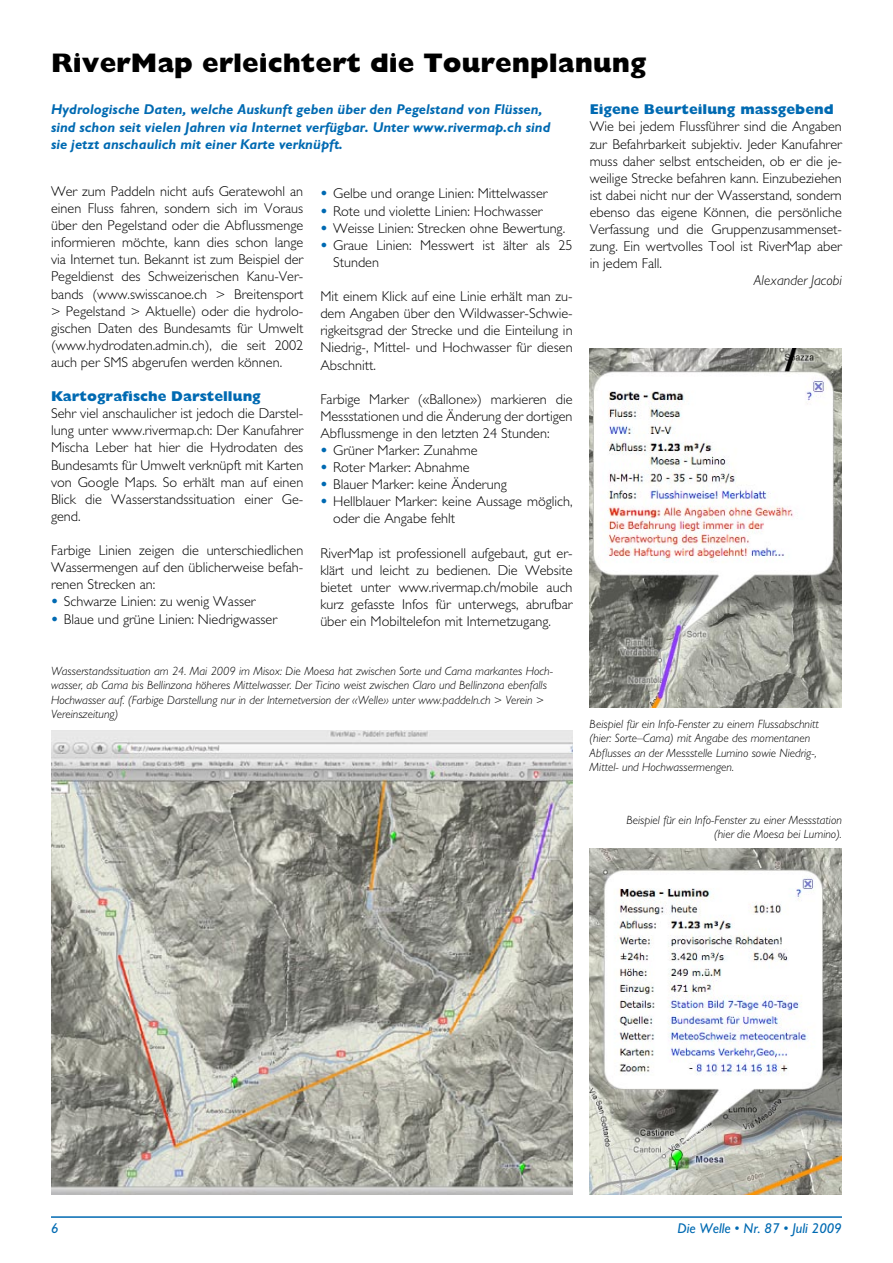
<style>
.page{position:relative;width:893px;height:1263px;background:#fff}
.page>*{position:absolute;margin:0;border:0;box-sizing:border-box;transform-origin:0 0}
.t1{font:800 27px "M Gill Sans";color:#000}
.t2{font:300 14.25px/17.1px "M Gill Sans";color:#000;text-align:justify}
.t3{font:italic 700 14.25px/17.1px "M Gill Sans";color:#006ab2}
.t4{font:800 14.25px "M Gill Sans";color:#006ab2}
.t5{font:italic 14.25px "M Gill Sans";color:#006ab2}
.t6{font:italic 300 14.25px "M Gill Sans";color:#000}
.t7{font:italic 300 12px/14.4px "M Gill Sans";color:#000}
.s1{font-weight:800;color:#006ab2}
</style>
<div class="page">
<hr style="left:51px;top:1216px;width:791px;height:2px;background:#006ab2">
<img style="left:51px;top:730px;width:522px;height:465px">
<img style="left:590px;top:848px;width:252px;height:347px">
<img style="left:590px;top:349px;width:252px;height:358px">
<h1 class="t1" style="left:51px;top:47px;width:597px">RiverMap erleichtert die Tourenplanung</h1>
<p class="t3" style="left:51px;top:101px;width:501px">Hydrologische Daten, welche Auskunft geben über den Pegelstand von Flüssen, sind schon seit vielen Jahren via Internet verfügbar. Unter www.rivermap.ch sind sie jetzt anschaulich mit einer Karte verknüpft.</p>
<p class="t2" style="left:51px;top:183px;width:254px">Wer zum Paddeln nicht aufs Geratewohl an einen Fluss fahren, sondern sich im Voraus über den Pegelstand oder die Abflussmenge informieren möchte, kann dies schon lange via Internet tun. Bekannt ist zum Beispiel der Pegeldienst des Schweizerischen Kanu-Ver&shy;bands (www.swisscanoe.ch &gt; Breitensport &gt; Pegelstand &gt; Aktuelle) oder die hydrolo&shy;gischen Daten des Bundesamts für Umwelt (www.hydrodaten.admin.ch), die seit 2002 auch per SMS abgerufen werden können.</p>
<p class="t4" style="left:51px;top:388px;width:211px">Kartografische Darstellung</p>
<p class="t2" style="left:51px;top:405px;width:254px">Sehr viel anschaulicher ist jedoch die Darstel&shy;lung unter www.rivermap.ch: Der Kanufahrer Mischa Leber hat hier die Hydrodaten des Bundesamts für Umwelt verknüpft mit Karten von Google Maps. So erhält man auf einen Blick die Wasserstandssituation einer Ge&shy;gend.</p>
<p class="t2" style="left:51px;top:542px;width:254px">Farbige Linien zeigen die unterschiedlichen Wassermengen auf den üblicherweise befah&shy;renen Strecken an:</p>
<p class="t2" style="left:51px;top:593px;width:206px"><span class="s1">•</span> Schwarze Linien: zu wenig Wasser</p>
<p class="t2" style="left:51px;top:610px;width:228px"><span class="s1">•</span> Blaue und grüne Linien: Niedrigwasser</p>
<p class="t2" style="left:320px;top:185px;width:229px"><span class="s1">•</span> Gelbe und orange Linien: Mittelwasser</p>
<p class="t2" style="left:320px;top:202px;width:224px"><span class="s1">•</span> Rote und violette Linien: Hochwasser</p>
<p class="t2" style="left:320px;top:219px;width:246px"><span class="s1">•</span> Weisse Linien: Strecken ohne Bewertung.</p>
<p class="t2" style="left:333px;top:237px;width:241px;text-indent:-13px"><span class="s1">•</span> Graue Linien: Messwert ist älter als 25<br>Stunden</p>
<p class="t2" style="left:320px;top:288px;width:254px">Mit einem Klick auf eine Linie erhält man zu&shy;dem Angaben über den Wildwasser-Schwie&shy;rigkeitsgrad der Strecke und die Einteilung in Niedrig-, Mittel- und Hochwasser für diesen Abschnitt.</p>
<p class="t2" style="left:320px;top:390px;width:254px">Farbige Marker («Ballone») markieren die Messstationen und die Änderung der dortigen Abflussmenge in den letzten 24 Stunden:</p>
<p class="t2" style="left:320px;top:442px;width:159px"><span class="s1">•</span> Grüner Marker: Zunahme</p>
<p class="t2" style="left:320px;top:459px;width:151px"><span class="s1">•</span> Roter Marker: Abnahme</p>
<p class="t2" style="left:320px;top:476px;width:188px"><span class="s1">•</span> Blauer Marker: keine Änderung</p>
<p class="t2" style="left:333px;top:493px;width:241px;text-indent:-13px"><span class="s1">•</span> Hellblauer Marker: keine Aussage möglich, oder die Angabe fehlt</p>
<p class="t2" style="left:320px;top:544px;width:254px">RiverMap ist professionell aufgebaut, gut er&shy;klärt und leicht zu bedienen. Die Website bietet unter www.rivermap.ch/mobile auch kurz gefasste Infos für unterwegs, abrufbar über ein Mobiltelefon mit Internetzugang.</p>
<p class="t7" style="left:51px;top:664px;width:503px">Wasserstandssituation am 24. Mai 2009 im Misox: Die Moesa hat zwischen Sorte und Cama markantes Hoch&shy;wasser, ab Cama bis Bellinzona höheres Mittelwasser. Der Ticino weist zwischen Claro und Bellinzona ebenfalls Hochwasser auf. (Farbige Darstellung nur in der Internetversion der «Welle» unter www.paddeln.ch &gt; Verein &gt; Vereinszeitung)</p>
<p class="t4" style="left:590px;top:101px;width:246px">Eigene Beurteilung massgebend</p>
<p class="t2" style="left:590px;top:118px;width:254px">Wie bei jedem Flussführer sind die Angaben zur Befahrbarkeit subjektiv. Jeder Kanufahrer muss daher selbst entscheiden, ob er die je&shy;weilige Strecke befahren kann. Einzubeziehen ist dabei nicht nur der Wasserstand, sondern ebenso das eigene Können, die persönliche Verfassung und die Gruppenzusammenset&shy;zung. Ein wertvolles Tool ist RiverMap aber in jedem Fall.</p>
<p class="t6" style="left:754px;top:273px;width:90px">Alexander Jacobi</p>
<p class="t7" style="left:590px;top:717px;width:231px">Beispiel für ein Info-Fenster zu einem Flussabschnitt (hier: Sorte–Cama) mit Angabe des momentanen Abflusses an der Messstelle Lumino sowie Niedrig-, Mittel- und Hochwassermengen.</p>
<p class="t7" style="left:626px;top:812px;width:217px;text-align:right">Beispiel für ein Info-Fenster zu einer Messstation (hier die Moesa bei Lumino).</p>
<p class="t5" style="left:51px;top:1220px;width:9px">6</p>
<p class="t5" style="left:677px;top:1220px;width:166px">Die Welle • Nr. 87 • Juli 2009</p>
</div>
